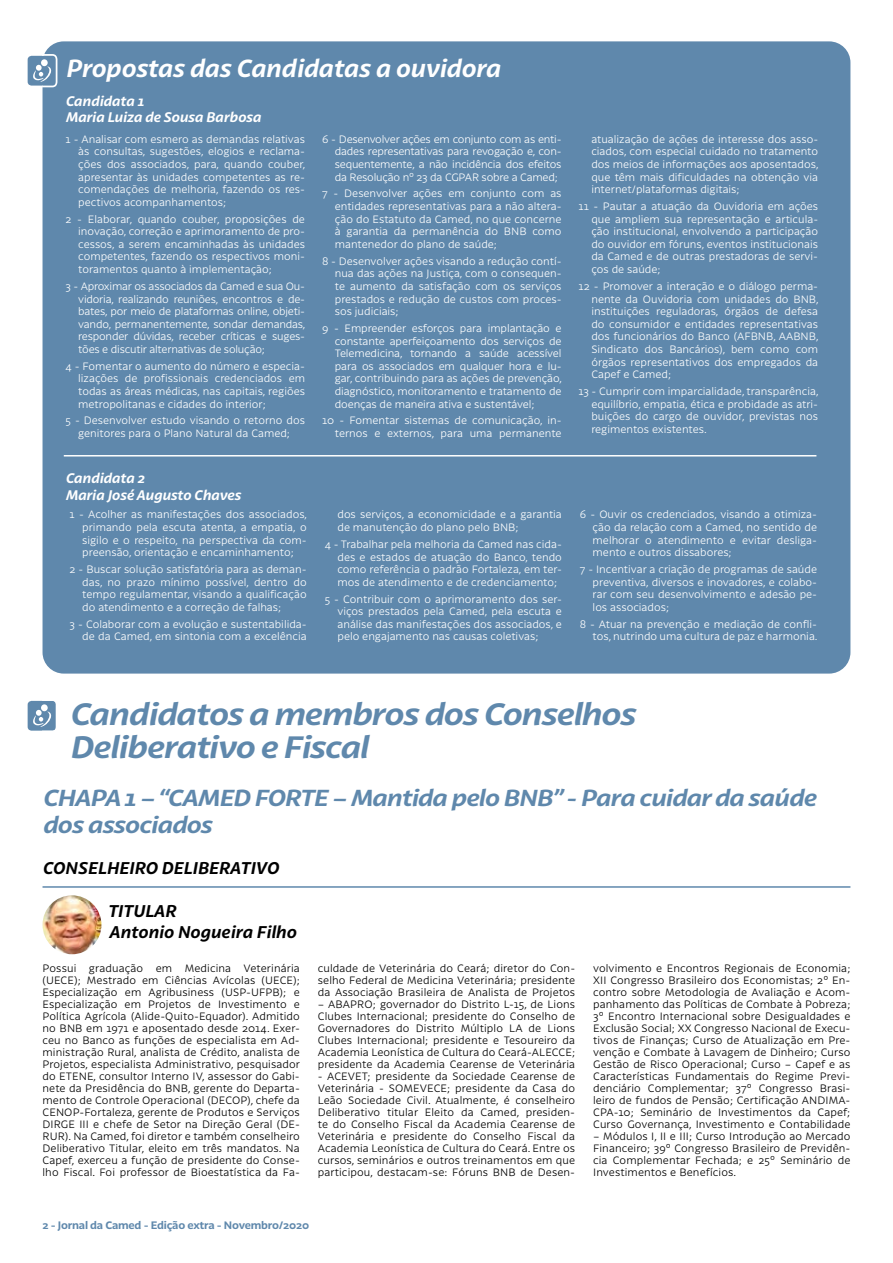
<style>
.page{position:relative;width:893px;height:1263px;background:#fff}
.page>*{position:absolute;margin:0;border:0;box-sizing:border-box;transform-origin:0 0}
.t1{font:italic 700 30px/33px "Latina Essential";letter-spacing:-.03em;color:#5f88ac;scale:1.08 1}
.t2{font:italic 700 24px "Latina Essential";letter-spacing:-.005em;color:#fff}
.t3{font:italic 700 22.5px/27px "Latina Essential";letter-spacing:-.025em;color:#5f88ac;scale:1.08 1}
.t4{font:italic 700 16.5px "Latina Essential";letter-spacing:.01em;color:#000}
.t5{font:italic 700 13.5px/16.2px "Latina Essential";letter-spacing:-.005em;color:#fff}
.t6{font:300 10.5px/12.6px "Latina Essential";color:#fff;text-align:justify}
.t7{font:300 10.5px/12px "Latina Essential";letter-spacing:.01em;color:#000;text-align:justify}
.t8{font:700 10.5px "Latina Essential";letter-spacing:-.02em;color:#5f88ac}
</style>
<div class="page">
<div style="left:43px;top:41px;width:807px;height:633px;background:#5f88ac;border-radius:21px"></div>
<svg style="left:28px;top:700px;width:28px;height:31px"></svg>
<hr style="left:43px;top:886px;width:807px;height:2px;background:#5f88ac">
<hr style="left:64px;top:455px;width:752px;height:1px;background:#fff">
<svg style="left:28px;top:54px;width:29px;height:33px"></svg>
<img style="left:43px;top:895px;width:58px;height:59px;border-radius:29px">
<h2 class="t2" style="left:65px;top:54px;width:436px">Propostas das Candidatas a ouvidora</h2>
<p class="t5" style="left:65px;top:93px;width:197px">Candidata 1<br>Maria Luiza de Sousa Barbosa</p>
<p class="t6" style="left:78px;top:133px;width:229px;text-indent:-13px">1 - Analisar com esmero as demandas relativas às consultas, sugestões, elogios e reclama&shy;ções dos associados, para, quando couber, apresentar às unidades competentes as re&shy;comendações de melhoria, fazendo os res&shy;pectivos acompanhamentos;</p>
<p class="t6" style="left:78px;top:213px;width:228px;text-indent:-13px">2 - Elaborar, quando couber, proposições de inovação, correção e aprimoramento de pro&shy;cessos, a serem encaminhadas às unidades competentes, fazendo os respectivos moni&shy;toramentos quanto à implementação;</p>
<p class="t6" style="left:78px;top:280px;width:229px;text-indent:-13px">3 - Aproximar os associados da Camed e sua Ou&shy;vidoria, realizando reuniões, encontros e de&shy;bates, por meio de plataformas online, objeti&shy;vando, permanentemente, sondar demandas, responder dúvidas, receber críticas e suges&shy;tões e discutir alternativas de solução;</p>
<p class="t6" style="left:78px;top:360px;width:228px;text-indent:-13px">4 - Fomentar o aumento do número e especia&shy;lizações de profissionais credenciados em todas as áreas médicas, nas capitais, regiões metropolitanas e cidades do interior;</p>
<p class="t6" style="left:65px;top:414px;width:241px;text-align:center">5 - Desenvolver estudo visando o retorno dos genitores para o Plano Natural da Camed;</p>
<p class="t5" style="left:65px;top:470px;width:177px">Candidata 2<br>Maria José Augusto Chaves</p>
<p class="t6" style="left:82px;top:508px;width:226px;text-indent:-13px">1 - Acolher as manifestações dos associados, primando pela escuta atenta, a empatia, o sigilo e o respeito, na perspectiva da com&shy;preensão, orientação e encaminhamento;</p>
<p class="t6" style="left:82px;top:563px;width:226px;text-indent:-13px">2 - Buscar solução satisfatória para as deman&shy;das, no prazo mínimo possível, dentro do tempo regulamentar, visando a qualificação do atendimento e a correção de falhas;</p>
<p class="t6" style="left:69px;top:618px;width:239px;text-align:right">3 - Colaborar com a evolução e sustentabilida&shy;de da Camed, em sintonia com a excelência</p>
<p class="t6" style="left:335px;top:133px;width:228px;text-indent:-13px">6 - Desenvolver ações em conjunto com as enti&shy;dades representativas para revogação e, con&shy;sequentemente, a não incidência dos efeitos da Resolução nº 23 da CGPAR sobre a Camed;</p>
<p class="t6" style="left:335px;top:187px;width:228px;text-indent:-13px">7 - Desenvolver ações em conjunto com as entidades representativas para a não altera&shy;ção do Estatuto da Camed, no que concerne à garantia da permanência do BNB como mantenedor do plano de saúde;</p>
<p class="t6" style="left:335px;top:255px;width:228px;text-indent:-13px">8 - Desenvolver ações visando a redução contí&shy;nua das ações na Justiça, com o consequen&shy;te aumento da satisfação com os serviços prestados e redução de custos com proces&shy;sos judiciais;</p>
<p class="t6" style="left:335px;top:322px;width:229px;text-indent:-13px">9 - Empreender esforços para implantação e constante aperfeiçoamento dos serviços de Telemedicina, tornando a saúde acessível para os associados em qualquer hora e lu&shy;gar, contribuindo para as ações de prevenção, diagnóstico, monitoramento e tratamento de doenças de maneira ativa e sustentável;</p>
<p class="t6" style="left:322px;top:414px;width:241px;text-align:right">10 - Fomentar sistemas de comunicação, in&shy;ternos e externos, para uma permanente</p>
<p class="t6" style="left:337px;top:508px;width:226px">dos serviços, a economicidade e a garantia de manutenção do plano pelo BNB;</p>
<p class="t6" style="left:337px;top:538px;width:226px;text-indent:-13px">4 - Trabalhar pela melhoria da Camed nas cida&shy;des e estados de atuação do Banco, tendo como referência o padrão Fortaleza, em ter&shy;mos de atendimento e de credenciamento;</p>
<p class="t6" style="left:337px;top:593px;width:226px;text-indent:-13px">5 - Contribuir com o aprimoramento dos ser&shy;viços prestados pela Camed, pela escuta e análise das manifestações dos associados, e pelo engajamento nas causas coletivas;</p>
<p class="t6" style="left:591px;top:133px;width:229px">atualização de ações de interesse dos asso&shy;ciados, com especial cuidado no tratamento dos meios de informações aos aposentados, que têm mais dificuldades na obtenção via internet/plataformas digitais;</p>
<p class="t6" style="left:591px;top:200px;width:228px;text-indent:-13px">11 - Pautar a atuação da Ouvidoria em ações que ampliem sua representação e articula&shy;ção institucional, envolvendo a participação do ouvidor em fóruns, eventos institucionais da Camed e de outras prestadoras de servi&shy;ços de saúde;</p>
<p class="t6" style="left:591px;top:280px;width:229px;text-indent:-13px">12 - Promover a interação e o diálogo perma&shy;nente da Ouvidoria com unidades do BNB, instituições reguladoras, órgãos de defesa do consumidor e entidades representativas dos funcionários do Banco (AFBNB, AABNB, Sindicato dos Bancários), bem como com órgãos representativos dos empregados da Capef e Camed;</p>
<p class="t6" style="left:591px;top:385px;width:229px;text-indent:-13px">13 - Cumprir com imparcialidade, transparência, equilíbrio, empatia, ética e probidade as atri&shy;buições do cargo de ouvidor, previstas nos regimentos existentes.</p>
<p class="t6" style="left:593px;top:508px;width:226px;text-indent:-13px">6 - Ouvir os credenciados, visando a otimiza&shy;ção da relação com a Camed, no sentido de melhorar o atendimento e evitar desliga&shy;mento e outros dissabores;</p>
<p class="t6" style="left:593px;top:563px;width:226px;text-indent:-13px">7 - Incentivar a criação de programas de saúde preventiva, diversos e inovadores, e colabo&shy;rar com seu desenvolvimento e adesão pe&shy;los associados;</p>
<p class="t6" style="left:580px;top:618px;width:239px;text-align:right">8 - Atuar na prevenção e mediação de confli&shy;tos, nutrindo uma cultura de paz e harmonia.</p>
<h1 class="t1" style="left:69px;top:698px;width:526px">Candidatos a membros dos Conselhos<br>Deliberativo e Fiscal</h1>
<h3 class="t3" style="left:43px;top:784px;width:718px">CHAPA 1 – “CAMED FORTE – Mantida pelo BNB” - Para cuidar da saúde dos associados</h3>
<h3 class="t4" style="left:43px;top:858px;width:238px">CONSELHEIRO DELIBERATIVO</h3>
<h3 class="t4" style="left:108px;top:902px;width:70px">TITULAR</h3>
<h3 class="t4" style="left:109px;top:922px;width:189px">Antonio Nogueira Filho</h3>
<p class="t7" style="left:43px;top:962px;width:259px">Possui graduação em Medicina Veterinária (UECE); Mestrado em Ciências Avícolas (UECE); Especialização em Agribusiness (USP-UFPB); e Especialização em Projetos de Investimento e Política Agrícola (Alide-Quito-Equador). Admitido no BNB em 1971 e aposentado desde 2014. Exer&shy;ceu no Banco as funções de especialista em Ad&shy;ministração Rural, analista de Crédito, analista de Projetos, especialista Administrativo, pesquisador do ETENE, consultor Interno IV, assessor do Gabi&shy;nete da Presidência do BNB, gerente do Departa&shy;mento de Controle Operacional (DECOP), chefe da CENOP-Fortaleza, gerente de Produtos e Serviços DIRGE III e chefe de Setor na Direção Geral (DE-RUR). Na Camed, foi diretor e também conselheiro Deliberativo Titular, eleito em três mandatos. Na Capef, exerceu a função de presidente do Conse&shy;lho Fiscal. Foi professor de Bioestatística da Fa-</p>
<p class="t7" style="left:318px;top:962px;width:259px">culdade de Veterinária do Ceará; diretor do Con&shy;selho Federal de Medicina Veterinária; presidente da Associação Brasileira de Analista de Projetos</p>
<p class="t7" style="left:318px;top:998px;width:259px">– ABAPRO; governador do Distrito L-15, de Lions Clubes Internacional; presidente do Conselho de Governadores do Distrito Múltiplo LA de Lions Clubes Internacional; presidente e Tesoureiro da Academia Leonística de Cultura do Ceará-ALECCE; presidente da Academia Cearense de Veterinária</p>
<p class="t7" style="left:318px;top:1070px;width:259px">- ACEVET; presidente da Sociedade Cearense de Veterinária - SOMEVECE; presidente da Casa do Leão Sociedade Civil. Atualmente, é conselheiro Deliberativo titular Eleito da Camed, presiden&shy;te do Conselho Fiscal da Academia Cearense de Veterinária e presidente do Conselho Fiscal da Academia Leonística de Cultura do Ceará. Entre os cursos, seminários e outros treinamentos em que participou, destacam-se: Fóruns BNB de Desen-</p>
<p class="t8" style="left:43px;top:1219px;width:268px">2 - Jornal da Camed - Edição extra - Novembro/2020</p>
<p class="t7" style="left:593px;top:962px;width:259px">volvimento e Encontros Regionais de Economia; XII Congresso Brasileiro dos Economistas; 2º En&shy;contro sobre Metodologia de Avaliação e Acom&shy;panhamento das Políticas de Combate à Pobreza; 3º Encontro Internacional sobre Desigualdades e Exclusão Social; XX Congresso Nacional de Execu&shy;tivos de Finanças; Curso de Atualização em Pre&shy;venção e Combate à Lavagem de Dinheiro; Curso Gestão de Risco Operacional; Curso – Capef e as Características Fundamentais do Regime Previ&shy;denciário Complementar; 37º Congresso Brasi&shy;leiro de fundos de Pensão; Certificação ANDIMA-CPA-10; Seminário de Investimentos da Capef; Curso Governança, Investimento e Contabilidade</p>
<p class="t7" style="left:593px;top:1130px;width:259px">– Módulos I, II e III; Curso Introdução ao Mercado Financeiro; 39º Congresso Brasileiro de Previdên&shy;cia Complementar Fechada; e 25º Seminário de Investimentos e Benefícios.</p>
</div>
